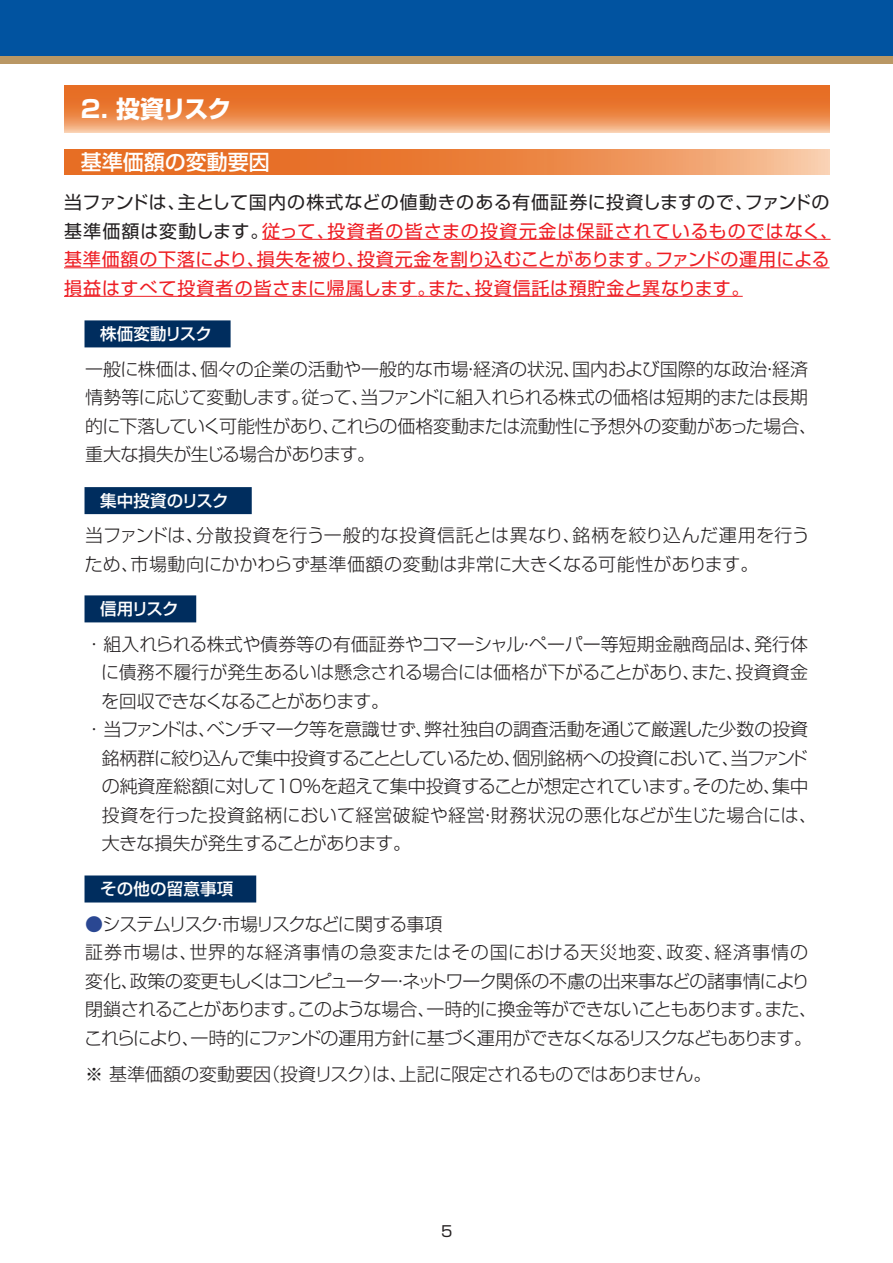
<style>
.page{position:relative;width:893px;height:1263px;background:#fff}
.page>*{position:absolute;margin:0;border:0;box-sizing:border-box;transform-origin:0 0}
.t1{font:700 24px "Shin Go Pr 5";letter-spacing:-.06em;color:#fff}
.t2{font:500 21px "Shin Go Pr 5";color:#fff}
.t3{font:300 18px/28.5px "Shin Go Pr 5";letter-spacing:-.02em;color:#231f20}
.t4{font:300 18px/28.5px "Shin Go Pr 5";letter-spacing:-.04em;color:#231f20}
.t5{font:18px/28.5px "Shin Go Pr 5";letter-spacing:.04em;color:#ee1d23}
.t6{font:300 18px/28.5px "Shin Go Pr 5";letter-spacing:.02em;color:#231f20}
.t7{font:300 18px "Shin Go Pr 5";letter-spacing:-.045em;color:#231f20}
.t8{font:300 18px "Shin Go Pr 5";letter-spacing:.005em;color:#231f20}
.t9{font:300 18px "Shin Go Pr 5";letter-spacing:-.05em;color:#231f20}
.t10{font:500 16.5px "Shin Go Pr 5";letter-spacing:.01em;color:#fff}
.t11{font:500 16.5px "Shin Go Pr 5";letter-spacing:-.025em;color:#fff}
.t12{font:15px "Shin Go Pr 5";color:#231f20}
.s1{color:#231f20}
.s2{color:#2a4792}
</style>
<div class="page">
<div style="left:0;top:55px;width:893px;height:9px;background:#b99764"></div>
<div style="left:0;top:0;width:893px;height:55px;background:#0153a0"></div>
<hr style="left:262px;top:239px;width:568px;height:1px;background:#ee1d23">
<hr style="left:64px;top:267px;width:765px;height:1px;background:#ee1d23">
<hr style="left:64px;top:296px;width:354px;height:1px;background:#ee1d23">
<hr style="left:429px;top:296px;width:314px;height:1px;background:#ee1d23">
<svg style="left:64px;top:85px;width:765px;height:47px;background:#eb8545"></svg>
<svg style="left:64px;top:149px;width:765px;height:26px;background:#eb8647"></svg>
<div style="left:85px;top:321px;width:145px;height:26px;background:#002d5e"></div>
<div style="left:85px;top:320px;width:146px;height:27px;border:2px solid #002d5e"></div>
<div style="left:85px;top:488px;width:166px;height:25px;background:#002d5e"></div>
<div style="left:85px;top:487px;width:167px;height:27px;border:2px solid #002d5e"></div>
<div style="left:85px;top:876px;width:170px;height:26px;background:#002d5e"></div>
<div style="left:85px;top:875px;width:171px;height:27px;border:2px solid #002d5e"></div>
<div style="left:85px;top:596px;width:110px;height:26px;background:#002d5e"></div>
<div style="left:85px;top:595px;width:111px;height:27px;border:2px solid #002d5e"></div>
<h1 class="t1" style="left:81px;top:90px;width:152px">2．投資リスク</h1>
<p class="t2" style="left:81px;top:144px;width:190px">基準価額の変動要因</p>
<p class="t5" style="left:64px;top:186px;width:775px"><span class="s1">当ファンドは、主として国内の株式などの値動きのある有価証券に投資しますので、ファンドの基準価額は変動します。</span>従って、投資者の皆さまの投資元金は保証されているものではなく、基準価額の下落により、損失を被り、投資元金を割り込むことがあります。ファンドの運用による損益はすべて投資者の皆さまに帰属します。また、投資信託は預貯金と異なります。</p>
<p class="t11" style="left:100px;top:321px;width:113px">株価変動リスク</p>
<p class="t3" style="left:85px;top:353px;width:733px">一般に株価は、個々の企業の活動や一般的な市場・経済の状況、国内および国際的な政治・経済情勢等に応じて変動します。従って、当ファンドに組入れられる株式の価格は短期的または長期的に下落していく可能性があり、これらの価格変動または流動性に予想外の変動があった場合、重大な損失が生じる場合があります。</p>
<p class="t10" style="left:100px;top:487px;width:130px">集中投資のリスク</p>
<p class="t6" style="left:85px;top:520px;width:726px">当ファンドは、分散投資を行う一般的な投資信託とは異なり、銘柄を絞り込んだ運用を行うため、市場動向にかかわらず基準価額の変動は非常に大きくなる可能性があります。</p>
<p class="t10" style="left:100px;top:595px;width:80px">信用リスク</p>
<p class="t8" style="left:85px;top:629px;width:724px">・組入れられる株式や債券等の有価証券やコマーシャル・ペーパー等短期金融商品は、発行体</p>
<p class="t3" style="left:101px;top:656px;width:709px">に債務不履行が発生あるいは懸念される場合には価格が下がることがあり、また、投資資金</p>
<p class="t9" style="left:101px;top:686px;width:289px">を回収できなくなることがあります。</p>
<p class="t3" style="left:85px;top:713px;width:724px">・当ファンドは、ベンチマーク等を意識せず、弊社独自の調査活動を通じて厳選した少数の投資</p>
<p class="t7" style="left:102px;top:743px;width:708px">銘柄群に絞り込んで集中投資することとしているため、個別銘柄への投資において、当ファンド</p>
<p class="t3" style="left:102px;top:770px;width:708px">の純資産総額に対して10％を超えて集中投資することが想定されています。そのため、集中</p>
<p class="t6" style="left:102px;top:799px;width:717px">投資を行った投資銘柄において経営破綻や経営・財務状況の悪化などが生じた場合には、</p>
<p class="t3" style="left:102px;top:827px;width:311px">大きな損失が発生することがあります。</p>
<p class="t10" style="left:100px;top:876px;width:135px">その他の留意事項</p>
<p class="t4" style="left:84px;top:908px;width:734px"><span class="s2">●</span>システムリスク・市場リスクなどに関する事項<br>証券市場は、世界的な経済事情の急変またはその国における天災地変、政変、経済事情の変化、政策の変更もしくはコンピューター・ネットワーク関係の不慮の出来事などの諸事情により閉鎖されることがあります。このような場合、一時的に換金等ができないこともあります。また、これらにより、一時的にファンドの運用方針に基づく運用ができなくなるリスクなどもあります。</p>
<p class="t3" style="left:85px;top:1058px;width:628px">※ 基準価額の変動要因（投資リスク）は、上記に限定されるものではありません。</p>
<p class="t12" style="left:441px;top:1219px;width:13px">5</p>
</div>
